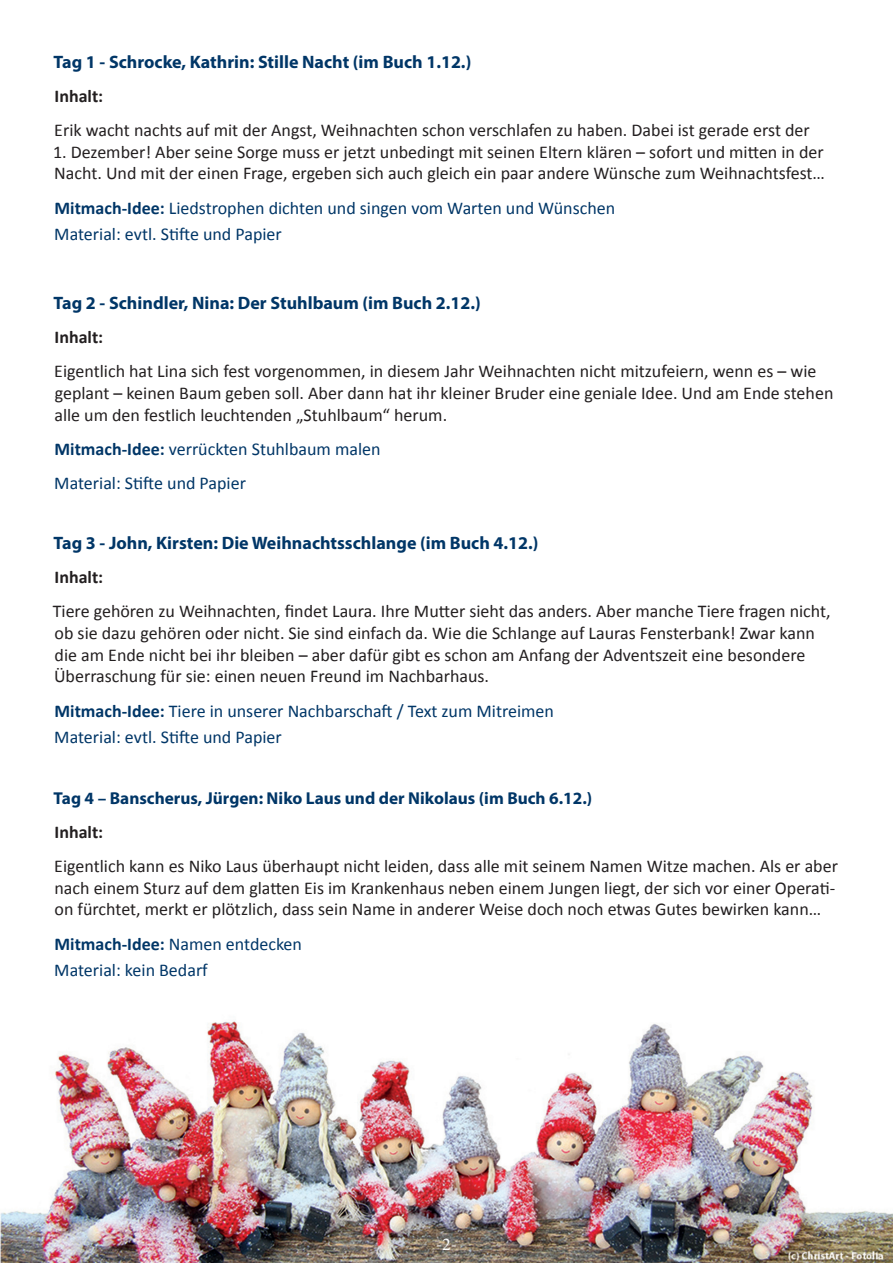
<style>
.page{position:relative;width:893px;height:1263px;background:#fff}
.page>*{position:absolute;margin:0;border:0;box-sizing:border-box;transform-origin:0 0}
.text{font:18px/21.6px "Calibri";color:#231f20}
.text-2{font:18px "Calibri";color:#003667}
.text-3{font:700 18px "Myriad Pro";color:#003667}
.text-4{font:700 18px "Calibri";color:#231f20}
.t1{font:18px "Minion Pro";color:#fff}
.text-5{font:700 17.25px "Myriad Pro";color:#003667}
.s1{font-weight:700}
</style>
<div class="page">
<img style="left:0;top:1021px;width:893px;height:242px">
<p class="text-3" style="left:54px;top:50px;width:419px">Tag 1 - Schrocke, Kathrin: Stille Nacht (im Buch 1.12.)</p>
<p class="text-4" style="left:55px;top:84px;width:50px">Inhalt:</p>
<p class="text" style="left:54px;top:119px;width:757px">Erik wacht nachts auf mit der Angst, Weihnachten schon verschlafen zu haben. Dabei ist gerade erst der</p>
<p class="text" style="left:53px;top:141px;width:773px">1. Dezember! Aber seine Sorge muss er jetzt unbedingt mit seinen Eltern klären – sofort und mitten in der<br>Nacht. Und mit der einen Frage, ergeben sich auch gleich ein paar andere Wünsche zum Weihnachtsfest…</p>
<p class="text-2" style="left:55px;top:196px;width:562px"><span class="s1">Mitmach-Idee:</span> Liedstrophen dichten und singen vom Warten und Wünschen</p>
<p class="text-2" style="left:54px;top:223px;width:229px">Material: evtl. Stifte und Papier</p>
<p class="text-3" style="left:54px;top:291px;width:429px">Tag 2 - Schindler, Nina: Der Stuhlbaum (im Buch 2.12.)</p>
<p class="text-4" style="left:55px;top:326px;width:50px">Inhalt:</p>
<p class="text" style="left:54px;top:361px;width:781px">Eigentlich hat Lina sich fest vorgenommen, in diesem Jahr Weihnachten nicht mitzufeiern, wenn es – wie geplant – keinen Baum geben soll. Aber dann hat ihr kleiner Bruder eine geniale Idee. Und am Ende stehen alle um den festlich leuchtenden „Stuhlbaum“ herum.</p>
<p class="text-2" style="left:55px;top:438px;width:328px"><span class="s1">Mitmach-Idee:</span> verrückten Stuhlbaum malen</p>
<p class="text-2" style="left:54px;top:472px;width:193px">Material: Stifte und Papier</p>
<p class="text-3" style="left:54px;top:531px;width:486px">Tag 3 - John, Kirsten: Die Weihnachtsschlange (im Buch 4.12.)</p>
<p class="text-4" style="left:55px;top:566px;width:50px">Inhalt:</p>
<p class="text" style="left:53px;top:601px;width:779px">Tiere gehören zu Weihnachten, findet Laura. Ihre Mutter sieht das anders. Aber manche Tiere fragen nicht, ob sie dazu gehören oder nicht. Sie sind einfach da. Wie die Schlange auf Lauras Fensterbank! Zwar kann die am Ende nicht bei ihr bleiben – aber dafür gibt es schon am Anfang der Adventszeit eine besondere Überraschung für sie: einen neuen Freund im Nachbarhaus.</p>
<p class="text-2" style="left:55px;top:699px;width:501px"><span class="s1">Mitmach-Idee:</span> Tiere in unserer Nachbarschaft / Text zum Mitreimen</p>
<p class="text-2" style="left:54px;top:725px;width:229px">Material: evtl. Stifte und Papier</p>
<p class="text-5" style="left:54px;top:786px;width:540px">Tag 4 – Banscherus, Jürgen: Niko Laus und der Nikolaus (im Buch 6.12.)</p>
<p class="text-4" style="left:55px;top:820px;width:50px">Inhalt:</p>
<p class="text" style="left:54px;top:855px;width:785px">Eigentlich kann es Niko Laus überhaupt nicht leiden, dass alle mit seinem Namen Witze machen. Als er aber nach einem Sturz auf dem glatten Eis im Krankenhaus neben einem Jungen liegt, der sich vor einer Operati&shy;on fürchtet, merkt er plötzlich, dass sein Name in anderer Weise doch noch etwas Gutes bewirken kann…</p>
<p class="text-2" style="left:55px;top:932px;width:249px"><span class="s1">Mitmach-Idee:</span> Namen entdecken</p>
<p class="text-2" style="left:54px;top:959px;width:155px">Material: kein Bedarf</p>
<p class="t1" style="left:436px;top:1232px;width:23px">-2-</p>
</div>
